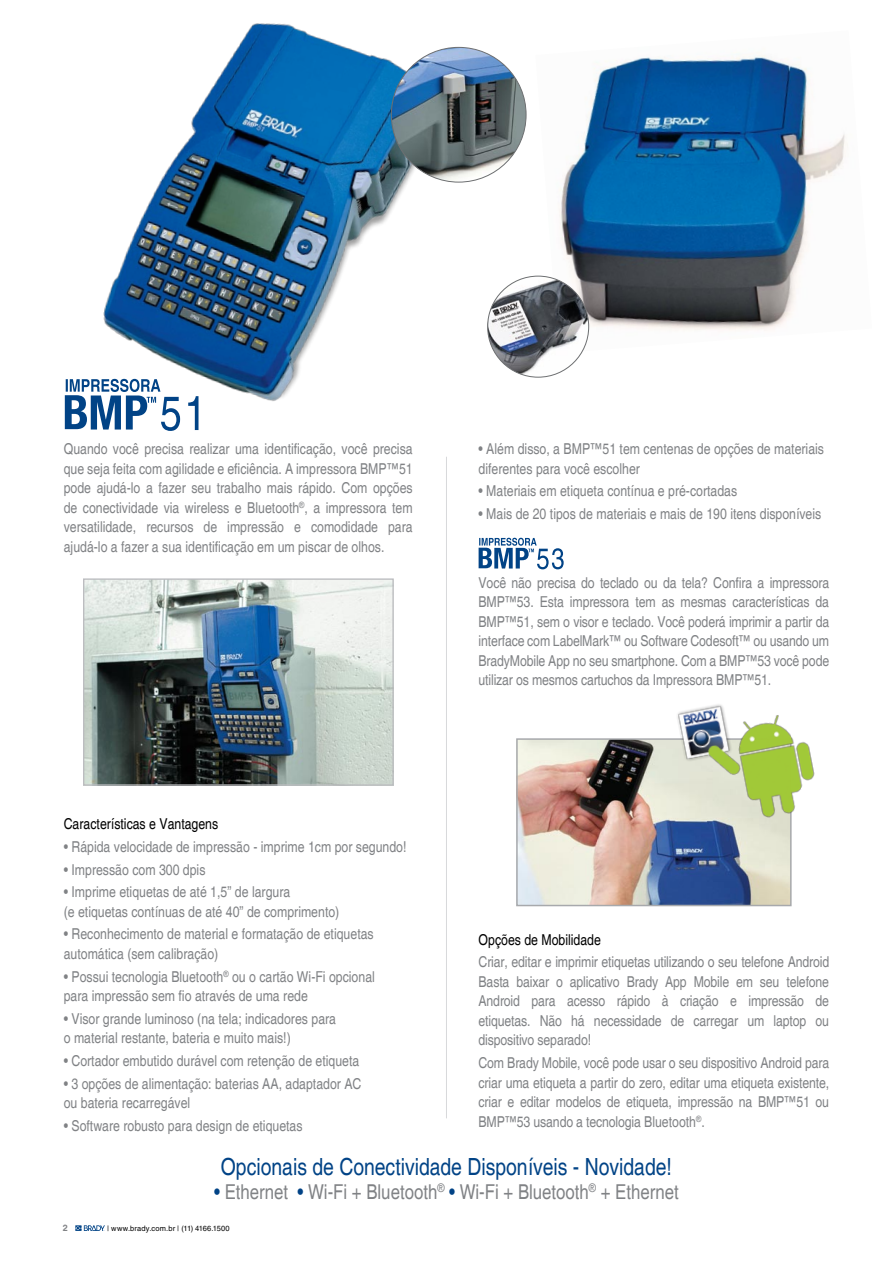
<style>
.page{position:relative;width:893px;height:1263px;background:#fff}
.page>*{position:absolute;margin:0;border:0;box-sizing:border-box;transform-origin:0 0}
.t1{font:condensed 23.55px "Helvetica";color:#014386}
.t2{font:condensed 20.4px "Helvetica";color:#808285}
.t3{font:condensed 15px/19.5px "Helvetica";color:#808285}
.t4{font:condensed 15px "Helvetica";color:#000}
.t5{font:700 9px "Helvetica LT Std";color:#808285}
.t6{font:7.5px "Helvetica LT Std";letter-spacing:.02em;color:#000}
.s1{color:#014386}
</style>
<div class="page">
<svg style="left:75px;top:1225px;width:30px;height:6px"></svg>
<img style="left:535px;top:55px;width:313px;height:298px">
<img style="left:64px;top:23px;width:414px;height:408px">
<hr style="left:446px;top:457px;width:1px;height:661px;background:#d8d9db">
<svg style="left:479px;top:538px;width:85px;height:31px"></svg>
<svg style="left:65px;top:379px;width:115px;height:52px"></svg>
<svg style="left:188px;top:396px;width:10px;height:34px"></svg>
<img style="left:391px;top:47px;width:135px;height:135px;border-radius:67px">
<img style="left:488px;top:276px;width:101px;height:101px;border-radius:51px">
<img style="left:85px;top:580px;width:307px;height:204px">
<div style="left:83px;top:578px;width:311px;height:208px;border:1px solid #bcbdc0"></div>
<img style="left:519px;top:741px;width:270px;height:162px">
<div style="left:516px;top:738px;width:276px;height:168px;border:2px solid #a7a9ac"></div>
<img style="left:642px;top:704px;width:173px;height:145px">
<p class="t3" style="left:64px;top:439px;width:350px;text-align:justify">Quando você precisa realizar uma identificação, você precisa que seja feita com agilidade e eficiência. A impressora BMP™51 pode ajudá-lo a fazer seu trabalho mais rápido. Com opções de conectividade via wireless e Bluetooth<sup>®</sup>, a impressora tem versatilidade, recursos de impressão e comodidade para ajudá-lo a fazer a sua identificação em um piscar de olhos.</p>
<p class="t3" style="left:479px;top:439px;width:347px">• Além disso, a BMP™51 tem centenas de opções de materiais diferentes para você escolher</p>
<p class="t3" style="left:479px;top:481px;width:260px">• Materiais em etiqueta contínua e pré-cortadas</p>
<p class="t3" style="left:479px;top:504px;width:344px">• Mais de 20 tipos de materiais e mais de 190 itens disponíveis</p>
<p class="t4" style="left:64px;top:815px;width:156px">Características e Vantagens</p>
<p class="t3" style="left:64px;top:837px;width:344px">• Rápida velocidade de impressão - imprime 1cm por segundo!</p>
<p class="t3" style="left:64px;top:860px;width:143px">• Impressão com 300 dpis</p>
<p class="t3" style="left:64px;top:882px;width:277px">• Imprime etiquetas de até 1,5” de largura<br>(e etiquetas contínuas de até 40” de comprimento)</p>
<p class="t3" style="left:64px;top:924px;width:311px">• Reconhecimento de material e formatação de etiquetas automática (sem calibração)</p>
<p class="t3" style="left:64px;top:967px;width:313px">• Possui tecnologia Bluetooth<sup>®</sup> ou o cartão Wi-Fi opcional para impressão sem fio através de uma rede</p>
<p class="t3" style="left:64px;top:1009px;width:274px">• Visor grande luminoso (na tela; indicadores para o material restante, bateria e muito mais!)</p>
<p class="t3" style="left:64px;top:1051px;width:297px">• Cortador embutido durável com retenção de etiqueta</p>
<p class="t3" style="left:64px;top:1074px;width:299px">• 3 opções de alimentação: baterias AA, adaptador AC ou bateria recarregável</p>
<p class="t3" style="left:64px;top:1116px;width:240px">• Software robusto para design de etiquetas</p>
<p class="t3" style="left:479px;top:573px;width:352px;text-align:justify">Você não precisa do teclado ou da tela? Confira a impressora BMP™53. Esta impressora tem as mesmas características da BMP™51, sem o visor e teclado. Você poderá imprimir a partir da interface com LabelMark™ ou Software Codesoft™ ou usando um BradyMobile App no seu smartphone. Com a BMP™53 você pode utilizar os mesmos cartuchos da Impressora BMP™51.</p>
<p class="t4" style="left:479px;top:930px;width:124px">Opções de Mobilidade</p>
<p class="t3" style="left:479px;top:952px;width:352px;text-align:justify">Criar, editar e imprimir etiquetas utilizando o seu telefone Android Basta baixar o aplicativo Brady App Mobile em seu telefone Android para acesso rápido à criação e impressão de etiquetas. Não há necessidade de carregar um laptop ou dispositivo separado!</p>
<p class="t3" style="left:479px;top:1053px;width:352px;text-align:justify">Com Brady Mobile, você pode usar o seu dispositivo Android para criar uma etiqueta a partir do zero, editar uma etiqueta existente, criar e editar modelos de etiqueta, impressão na BMP™51 ou BMP™53 usando a tecnologia Bluetooth<sup>®</sup>.</p>
<h1 class="t1" style="left:221px;top:1153px;width:453px">Opcionais de Conectividade Disponíveis - Novidade!</h1>
<h2 class="t2" style="left:214px;top:1180px;width:466px"><span class="s1">•</span> Ethernet <span class="s1">•</span> Wi-Fi + Bluetooth<sup>®</sup> <span class="s1">•</span> Wi-Fi + Bluetooth<sup>®</sup> + Ethernet</h2>
<p class="t5" style="left:63px;top:1222px;width:7px">2</p>
<p class="t6" style="left:107px;top:1224px;width:124px">| www.brady.com.br | (11) 4166.1500</p>
</div>
